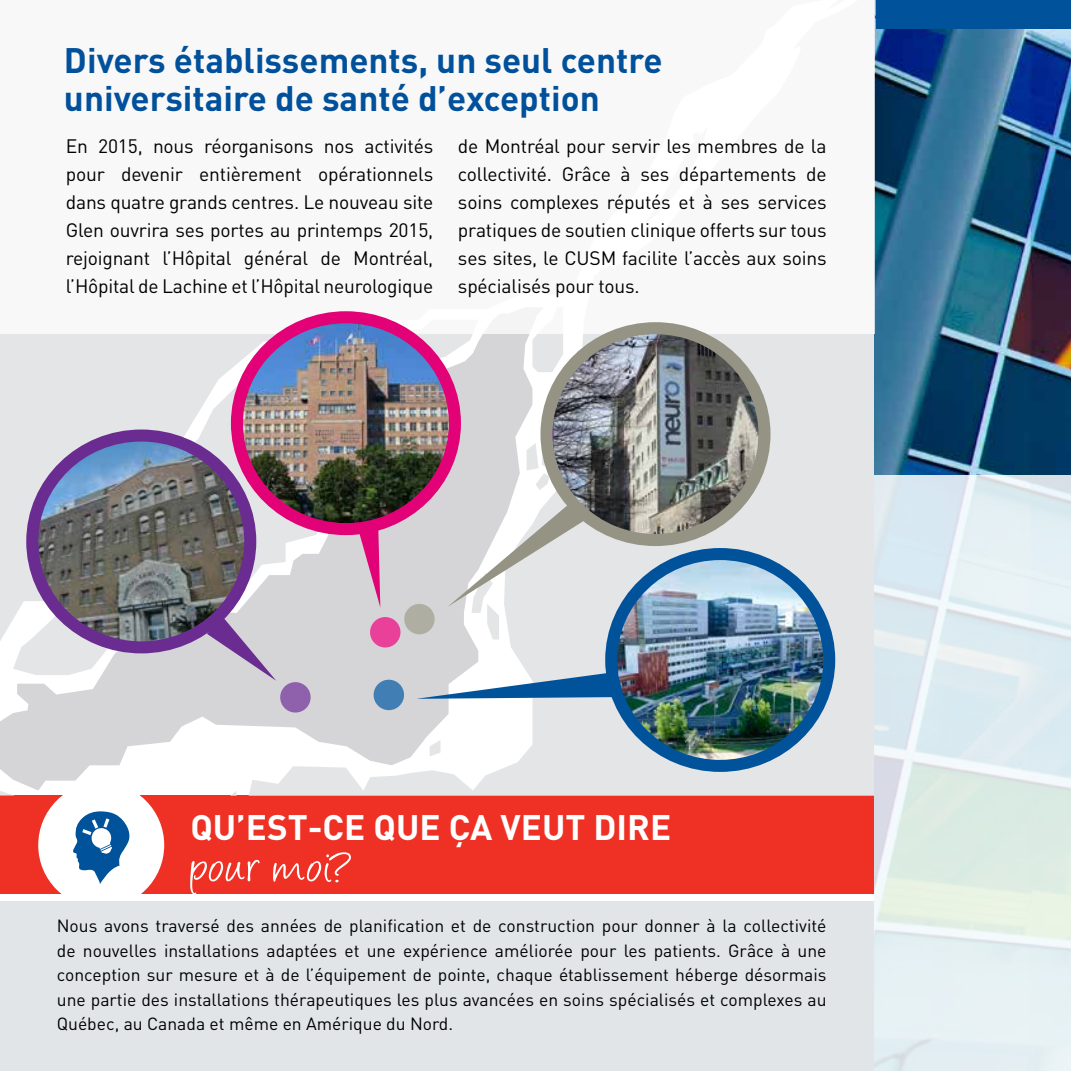
<style>
.page{position:relative;width:1071px;height:1071px;background:#fff}
.page>*{position:absolute;margin:0;border:0;box-sizing:border-box;transform-origin:0 0}
.t1{font:52.5px "Angelina";letter-spacing:.03em;color:#fff}
.t2{font:700 35px/38.5px "DIN";color:#00509b}
.t3{font:700 35px "DIN";color:#fff}
.t4{font:19.25px/28px "DIN";letter-spacing:-.01em;color:#000;text-align:justify}
.t5{font:17.5px/24.5px "DIN";color:#000;text-align:justify}
</style>
<div class="page">
<div style="left:0;top:796px;width:875px;height:98px;background:#ee3124"></div>
<div style="left:38px;top:782px;width:126px;height:126px;background:#fff;border-radius:50%"></div>
<div style="left:0;top:901px;width:875px;height:170px;background:#e1e5e8"></div>
<svg style="left:0;top:334px;width:874px;height:462px;fill:#e4e5e6"></svg>
<img style="left:875px;top:0;width:196px;height:475px">
<svg style="left:874px;top:475px;width:197px;height:596px;background:#e1edee"></svg>
<div style="left:0;top:0;width:875px;height:334px;background:#f8f8f8"></div>
<img style="left:554px;top:328px;width:206px;height:212px">
<div style="left:540px;top:322px;width:231px;height:224px;border:12px solid #959484;border-radius:50%"></div>
<img style="left:611px;top:554px;width:218px;height:212px">
<div style="left:605px;top:548px;width:230px;height:224px;border:12px solid #00539b;border-radius:50%"></div>
<img style="left:32px;top:436px;width:218px;height:209px">
<div style="left:26px;top:430px;width:230px;height:223px;border:12px solid #6a2c91;border-radius:50%"></div>
<svg style="left:207px;top:616px;width:69px;height:65px;background:#baaac5"></svg>
<svg style="left:353px;top:530px;width:27px;height:78px;background:#d989b4"></svg>
<svg style="left:448px;top:500px;width:139px;height:140px"></svg>
<svg style="left:416px;top:673px;width:199px;height:26px"></svg>
<svg style="left:73px;top:811px;width:57px;height:73px"></svg>
<img style="left:237px;top:318px;width:218px;height:209px">
<div style="left:231px;top:311px;width:230px;height:224px;border:12px solid #e20177;border-radius:50%"></div>
<div style="left:876px;top:0;width:195px;height:29px;background:#00539b"></div>
<h2 class="t2" style="left:64px;top:39px;width:600px">Divers établissements, un seul centre universitaire de santé d’exception</h2>
<p class="t4" style="left:66px;top:131px;width:369px">En 2015, nous réorganisons nos activités pour devenir entièrement opérationnels dans quatre grands centres. Le nouveau site Glen ouvrira ses portes au printemps 2015, rejoignant l’Hôpital général de Montréal, l’Hôpital de Lachine et l’Hôpital neurologique</p>
<p class="t4" style="left:458px;top:131px;width:370px">de Montréal pour servir les membres de la collectivité. Grâce à ses départements de soins complexes réputés et à ses services pratiques de soutien clinique offerts sur tous ses sites, le CUSM facilite l’accès aux soins spécialisés pour tous.</p>
<h2 class="t3" style="left:190px;top:805px;width:482px">qu’est-ce que ça veut dire</h2>
<h1 class="t1" style="left:190px;top:845px;width:163px">pour moi?</h1>
<p class="t5" style="left:57px;top:913px;width:771px">Nous avons traversé des années de planification et de construction pour donner à la collectivité de nouvelles installations adaptées et une expérience améliorée pour les patients. Grâce à une conception sur mesure et à de l’équipement de pointe, chaque établissement héberge désormais une partie des installations thérapeutiques les plus avancées en soins spécialisés et complexes au Québec, au Canada et même en Amérique du Nord.</p>
</div>
